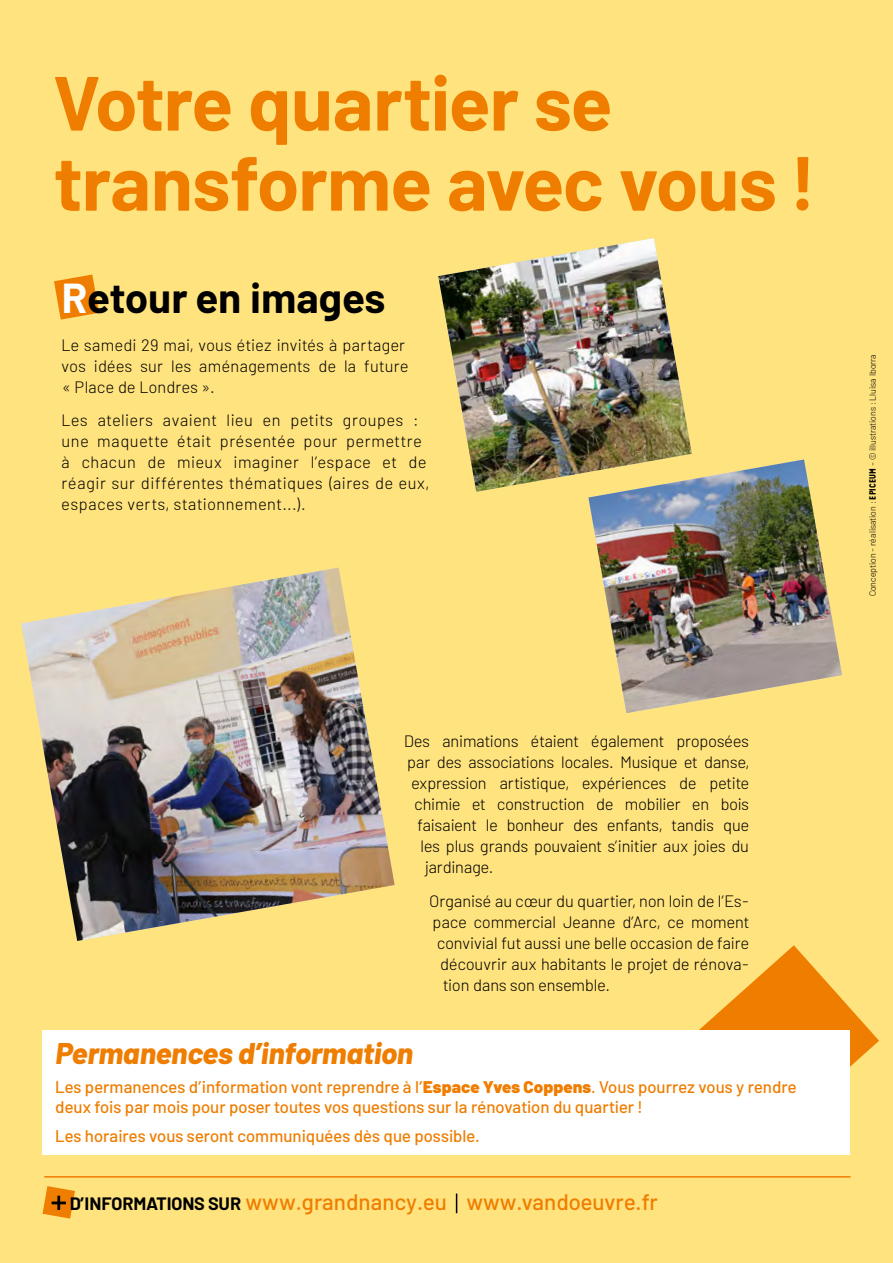
<style>
.page{position:relative;width:893px;height:1263px;background:#ffe37e}
.page>*{position:absolute;margin:0;border:0;box-sizing:border-box;transform-origin:0 0}
.inter{font:700 76.65px/80.1px "Barlow";letter-spacing:-.01em;color:#ef7d00}
.TITRE{font:700 42px "Barlow";color:#000}
.texte_courant{font:italic 800 30px "Barlow";letter-spacing:-.01em;color:#ef7d00}
.t1{font:500 22.5px "Barlow";color:#ef7d00}
.texte_courant-2{font:500 16.95px/20.4px "Barlow";color:#ef7d00}
.texte_courant-3{font:300 16.5px/21px "Barlow";letter-spacing:.005em;color:#000}
.texte_courant-4{font:300 16.5px/21px "Barlow";letter-spacing:.04em;color:#000}
.t2{font:300 9px "Barlow";color:#000}
.s1{color:#fff}
.s2{font-weight:900}
.s3{font-weight:700;font-size:18px;color:#000}
.s4{font-family:"Epiceum";font-weight:400}
</style>
<div class="page">
<svg style="left:699px;top:945px;width:180px;height:122px"></svg>
<hr style="left:44px;top:1176px;width:806px;height:1px;background:#ef7d00">
<svg style="left:43px;top:1186px;width:32px;height:32px"></svg>
<svg style="left:456px;top:1193px;width:1px;height:20px"></svg>
<div style="left:43px;top:1030px;width:807px;height:125px;background:#fff"></div>
<svg style="left:54px;top:274px;width:45px;height:46px"></svg>
<img style="left:21px;top:568px;width:374px;height:373px">
<img style="left:438px;top:238px;width:254px;height:254px">
<img style="left:588px;top:459px;width:254px;height:254px">
<p class="inter" style="left:54px;top:57px;width:760px">Votre quartier se transforme avec vous !</p>
<p class="TITRE" style="left:62px;top:266px;width:325px"><span class="s1">R</span>etour en images</p>
<p class="texte_courant-3" style="left:62px;top:333px;width:348px">Le samedi 29 mai, vous étiez invités à partager vos idées sur les aménagements de la future « Place de Londres ».</p>
<p class="texte_courant-4" style="left:62px;top:409px;width:369px">Les ateliers avaient lieu en petits groupes : une maquette était présentée pour permettre à chacun de mieux imaginer l’espace et de réagir sur différentes thématiques (aires de eux, espaces verts, stationnement...).</p>
<p class="texte_courant-3" style="left:404px;top:729px;width:346px">Des animations étaient également proposées</p>
<p class="texte_courant-3" style="left:407px;top:750px;width:344px">par des associations locales. Musique et danse,</p>
<p class="texte_courant-3" style="left:412px;top:771px;width:339px">expression artistique, expériences de petite</p>
<p class="texte_courant-3" style="left:415px;top:792px;width:336px">chimie et construction de mobilier en bois</p>
<p class="texte_courant-3" style="left:418px;top:813px;width:333px">faisaient le bonheur des enfants, tandis que</p>
<p class="texte_courant-3" style="left:421px;top:834px;width:330px">les plus grands pouvaient s’initier aux joies du</p>
<p class="texte_courant-3" style="left:425px;top:855px;width:70px">jardinage.</p>
<p class="texte_courant-3" style="left:430px;top:889px;width:321px">Organisé au cœur du quartier, non loin de l’Es-</p>
<p class="texte_courant-3" style="left:433px;top:910px;width:318px">pace commercial Jeanne d’Arc, ce moment</p>
<p class="texte_courant-3" style="left:437px;top:931px;width:313px">convivial fut aussi une belle occasion de faire</p>
<p class="texte_courant-3" style="left:440px;top:952px;width:311px">découvrir aux habitants le projet de rénova-</p>
<p class="texte_courant-3" style="left:443px;top:973px;width:169px">tion dans son ensemble.</p>
<p class="texte_courant" style="left:55px;top:1031px;width:360px">Permanences d’information</p>
<p class="texte_courant-2" style="left:55px;top:1075px;width:743px">Les permanences d’information vont reprendre à l’<span class="s2">Espace Yves Coppens</span>. Vous pourrez vous y rendre deux fois par mois pour poser toutes vos questions sur la rénovation du quartier !</p>
<p class="texte_courant-2" style="left:55px;top:1124px;width:426px">Les horaires vous seront communiquées dès que possible.</p>
<p class="t1" style="left:70px;top:1186px;width:590px"><span class="s3">D’INFORMATIONS SUR</span> www.grandnancy.eu www.vandoeuvre.fr</p>
<p class="t2" style="left:866px;top:596px;width:244px;rotate:-90deg">Conception - réalisation : <span class="s4">EPICEUM</span> - © illustrations : Lluisa Iborra</p>
</div>
